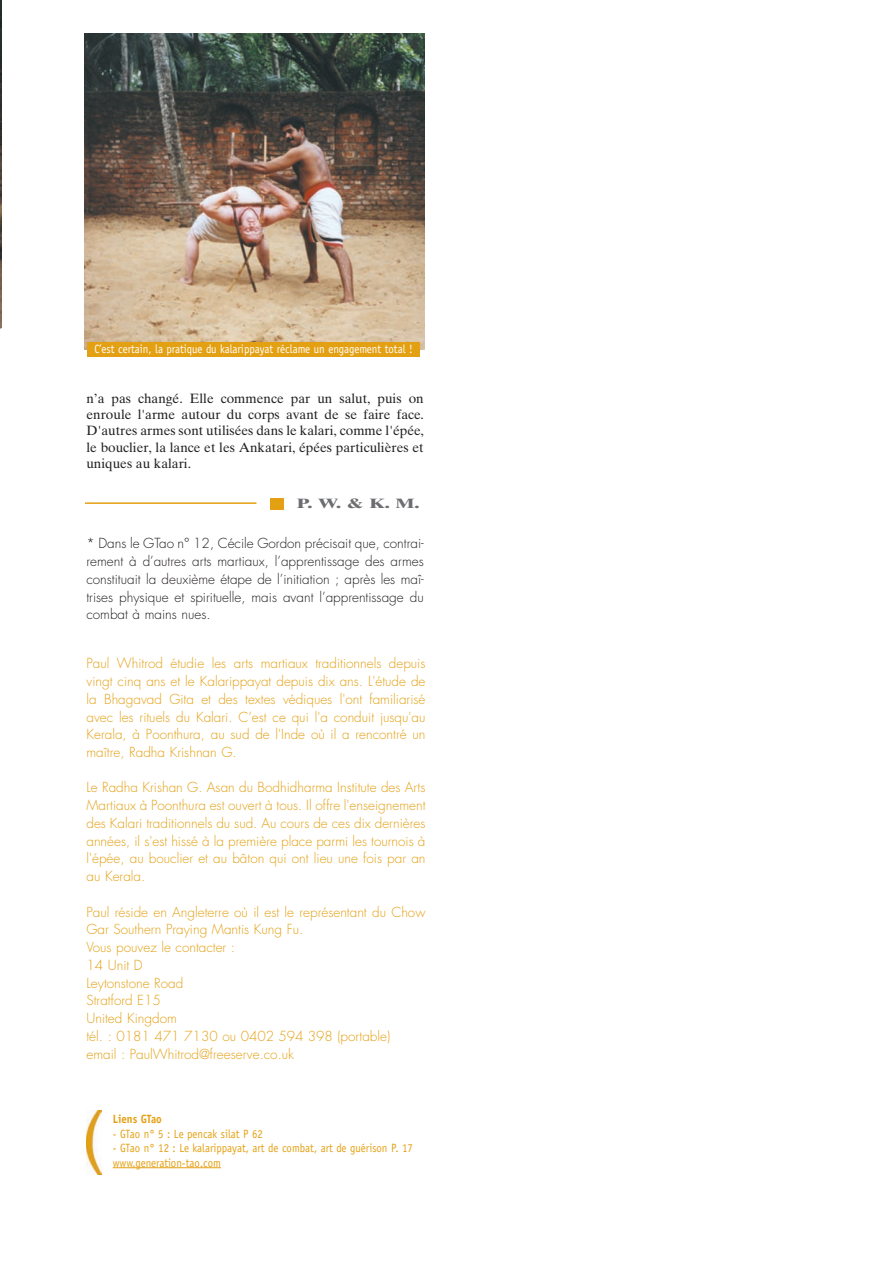
<style>
.page{position:relative;width:893px;height:1263px;background:#fff}
.page>*{position:absolute;margin:0;border:0;box-sizing:border-box;transform-origin:0 0}
.t1{font:300 13.5px/17.7px "Futura";color:#e4a013;text-align:justify}
.t2{font:300 13.5px/17.7px "Futura";color:#231f20;text-align:justify}
.t3{font:13.5px/16.2px "Times Ten";color:#231f20;text-align:justify}
.t4{font:700 13.5px "Times Ten";color:#6c6d70;scale:1.5 1}
.t5{font:12px/14.4px "Officina Sans";color:#e4a013;scale:.9 1}
.t6{font:12px "Officina Sans";color:#fff;scale:.9 1}
.t7{font:700 12px "Officina Sans";color:#e4a013;scale:.9 1}
</style>
<div class="page">
<div style="left:271px;top:498px;width:13px;height:12px;background:#e4a013"></div>
<hr style="left:85px;top:502px;width:171px;height:2px;background:#e4a013">
<img style="left:86px;top:1110px;width:16px;height:64px">
<svg style="left:113px;top:1167px;width:58px;height:1px"></svg>
<hr style="left:171px;top:1167px;width:50px;height:1px;background:#e4a013">
<img style="left:0;top:0;width:2px;height:329px">
<img style="left:85px;top:34px;width:340px;height:315px">
<div style="left:87px;top:342px;width:333px;height:15px;background:#e4a013"></div>
<p class="t6" style="left:95px;top:344px;width:355px">C’est certain, la pratique du kalarippayat réclame un engagement total !</p>
<p class="t3" style="left:86px;top:392px;width:339px">n’a pas changé. Elle commence par un salut, puis on enroule l'arme autour du corps avant de se faire face.<br>D'autres armes sont utilisées dans le kalari, comme l'épée, le bouclier, la lance et les Ankatari, épées particulières et uniques au kalari.</p>
<p class="t4" style="left:296px;top:498px;width:84px">P. W. &amp; K. M.</p>
<p class="t2" style="left:86px;top:536px;width:339px">* Dans le GTao n° 12, Cécile Gordon précisait que, contrai&shy;rement à d’autres arts martiaux, l’apprentissage des armes constituait la deuxième étape de l’initiation ; après les maî&shy;trises physique et spirituelle, mais avant l’apprentissage du combat à mains nues.</p>
<p class="t1" style="left:86px;top:656px;width:340px">Paul Whitrod étudie les arts martiaux traditionnels depuis vingt cinq ans et le Kalarippayat depuis dix ans. L'étude de la Bhagavad Gita et des textes védiques l'ont familiarisé avec les rituels du Kalari. C’est ce qui l'a conduit jusqu'au Kerala, à Poonthura, au sud de l'Inde où il a rencontré un maître, Radha Krishnan G.</p>
<p class="t1" style="left:86px;top:780px;width:340px">Le Radha Krishan G. Asan du Bodhidharma Institute des Arts Martiaux à Poonthura est ouvert à tous. Il offre l'enseignement des Kalari traditionnels du sud. Au cours de ces dix dernières années, il s'est hissé à la première place parmi les tournois à l'épée, au bouclier et au bâton qui ont lieu une fois par an au Kerala.</p>
<p class="t1" style="left:86px;top:904px;width:340px;text-align:left">Paul réside en Angleterre où il est le représentant du Chow<br>Gar Southern Praying Mantis Kung Fu.<br>Vous pouvez le contacter :<br>14 Unit D<br>Leytonstone Road<br>Stratford E15<br>United Kingdom<br>tél. : 0181 471 7130 ou 0402 594 398 (portable)<br>email : PaulWhitrod@freeserve.co.uk</p>
<p class="t7" style="left:113px;top:1114px;width:56px">Liens GTao</p>
<p class="t5" style="left:113px;top:1127px;width:168px">- GTao n° 5 : Le pencak silat P 62</p>
<p class="t5" style="left:113px;top:1142px;width:335px">- GTao n° 12 : Le kalarippayat, art de combat, art de guérison P. 17 www.generation-tao.com</p>
</div>
